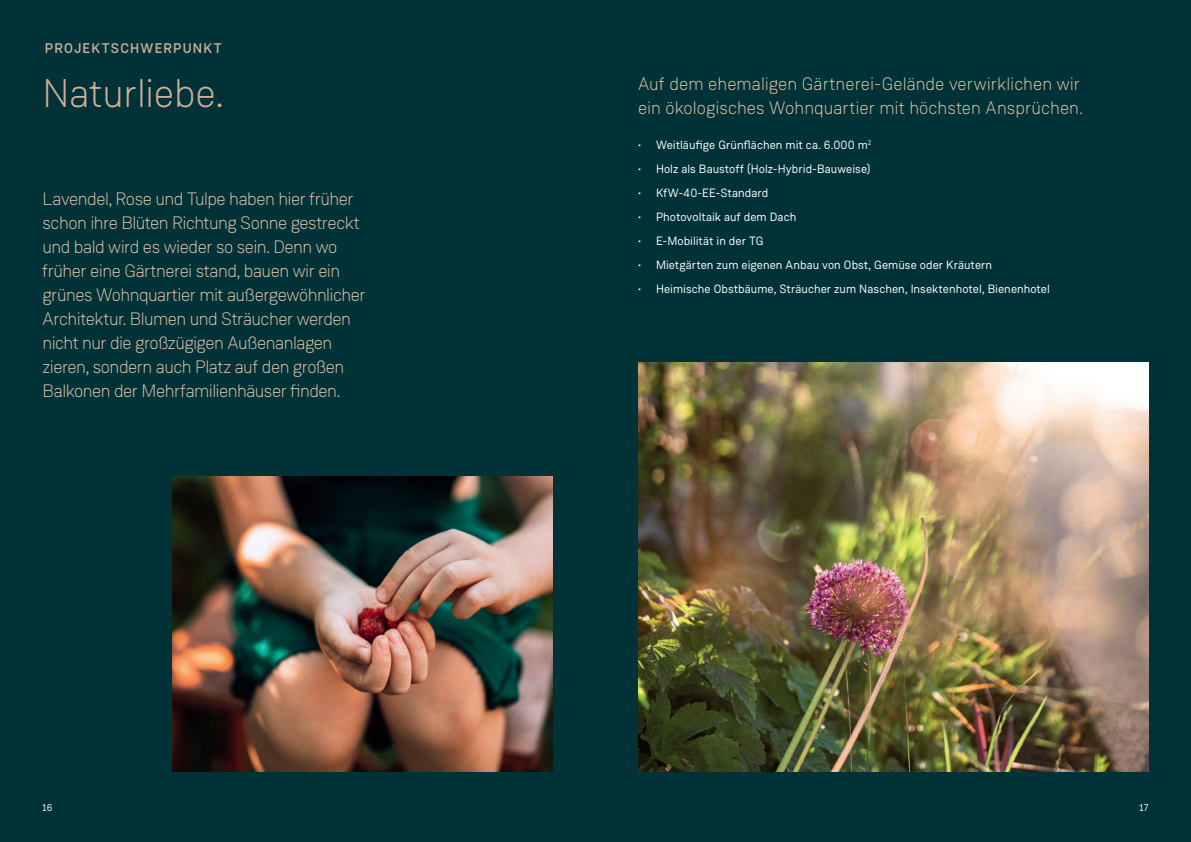
<style>
.page{position:relative;width:1191px;height:842px;background:#fff}
.page>*{position:absolute;margin:0;border:0;box-sizing:border-box;transform-origin:0 0}
.t1{font:300 40px "Weissenhof Grotesk";letter-spacing:-.005em;color:#ccb098}
.t2{font:300 18px/24px "Weissenhof Grotesk";letter-spacing:-.03em;color:#e1c3a7}
.t3{font:300 18px/24px "Weissenhof Grotesk";color:#e1c3a7}
.t4{font:500 14px "Weissenhof Grotesk";letter-spacing:.085em;color:#ccb098}
.t5{font:12px "Weissenhof Grotesk";letter-spacing:.005em;color:#fff}
.t6{font:10px "Weissenhof Grotesk";color:#fff}
</style>
<div class="page">
<div style="left:595px;top:0;width:596px;height:842px;background:#003238"></div>
<div style="left:0;top:0;width:595px;height:842px;background:#003238"></div>
<img style="left:638px;top:363px;width:510px;height:408px">
<img style="left:173px;top:476px;width:380px;height:295px">
<p class="t4" style="left:45px;top:40px;width:178px">PROJEKTSCHWERPUNKT</p>
<h1 class="t1" style="left:43px;top:69px;width:183px">Naturliebe.</h1>
<p class="t2" style="left:43px;top:187px;width:325px">Lavendel, Rose und Tulpe haben hier früher schon ihre Blüten Richtung Sonne gestreckt und bald wird es wieder so sein. Denn wo früher eine Gärtnerei stand, bauen wir ein grünes Wohnquartier mit außergewöhnlicher Architektur. Blumen und Sträucher werden nicht nur die großzügigen Außenanlagen zieren, sondern auch Platz auf den großen Balkonen der Mehrfamilienhäuser finden.</p>
<p class="t3" style="left:638px;top:71px;width:446px">Auf dem ehemaligen Gärtnerei-Gelände verwirklichen wir ein ökologisches Wohnquartier mit höchsten Ansprüchen.</p>
<p class="t5" style="left:638px;top:138px;width:235px">• Weitläufige Grünflächen mit ca. 6.000 m<sup>2</sup></p>
<p class="t5" style="left:638px;top:162px;width:234px">• Holz als Baustoff (Holz-Hybrid-Bauweise)</p>
<p class="t5" style="left:638px;top:186px;width:132px">• KfW-40-EE-Standard</p>
<p class="t5" style="left:638px;top:210px;width:160px">• Photovoltaik auf dem Dach</p>
<p class="t5" style="left:638px;top:234px;width:127px">• E-Mobilität in der TG</p>
<p class="t5" style="left:638px;top:258px;width:356px">• Mietgärten zum eigenen Anbau von Obst, Gemüse oder Kräutern</p>
<p class="t5" style="left:638px;top:282px;width:413px">• Heimische Obstbäume, Sträucher zum Naschen, Insektenhotel, Bienenhotel</p>
<p class="t6" style="left:43px;top:801px;width:12px">16</p>
<p class="t6" style="left:1139px;top:801px;width:11px">17</p>
</div>
